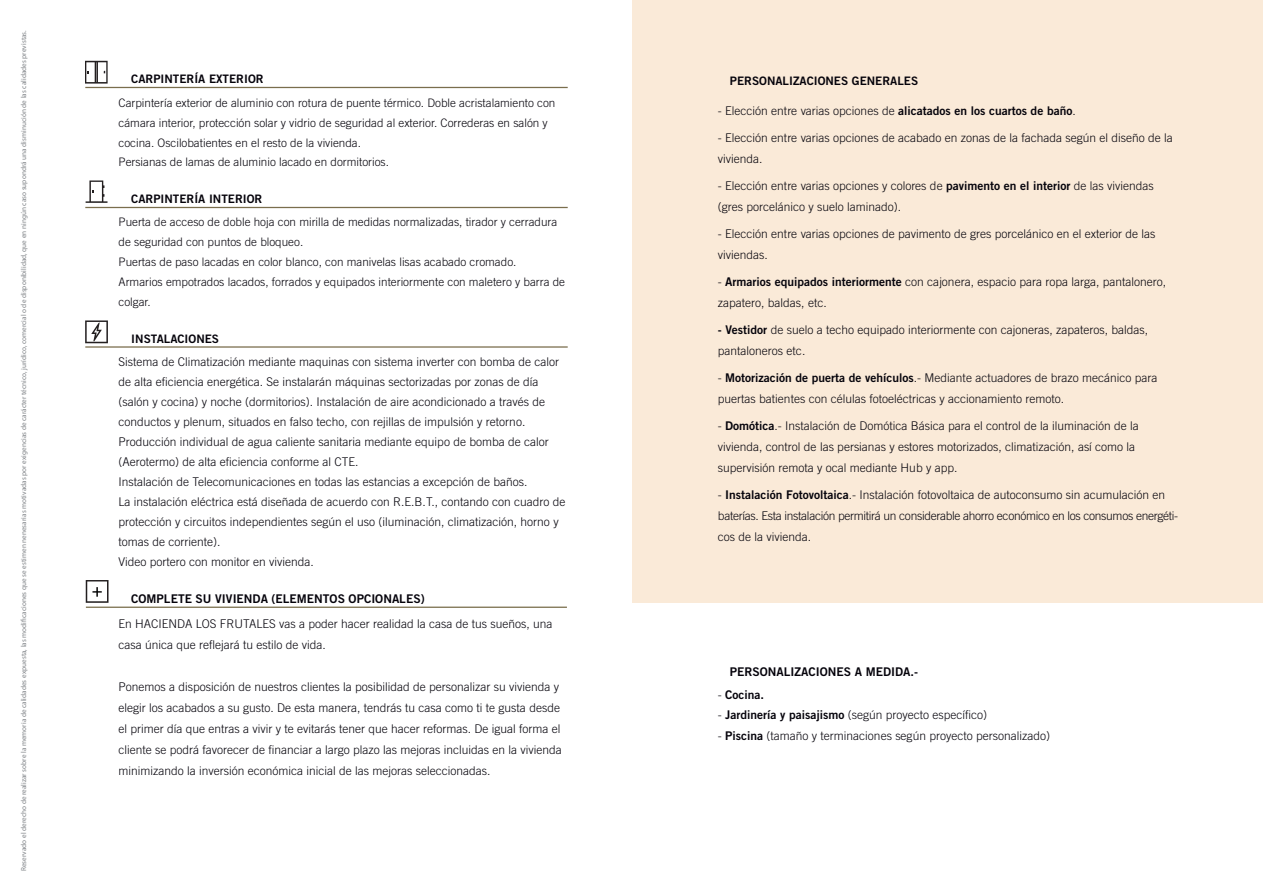
<style>
.page{position:relative;width:1263px;height:893px;background:#fff}
.page>*{position:absolute;margin:0;border:0;box-sizing:border-box;transform-origin:0 0}
.t1{font:300 12px/21px "Trade Gothic";color:#05030b}
.t2{font:300 12px/21px "Trade Gothic";letter-spacing:-.025em;color:#05030b}
.t3{font:12px "Trade Gothic Bold Two";color:#05030b}
.t4{font:300 11.7px/20px "Trade Gothic";color:#05030b}
.t5{font:11.7px "Trade Gothic Bold Two";color:#05030b}
.t6{font:7.2px "Myriad Pro";letter-spacing:.005em;color:#7d8185}
.s1{font-family:"Trade Gothic Bold Two";font-weight:400}
.s2{font-family:"Trade Gothic";font-weight:300}
</style>
<div class="page">
<div style="left:632px;top:1px;width:631px;height:602px;background:#faead8"></div>
<hr style="left:85px;top:87px;width:483px;height:1px;background:#7a6e4d">
<hr style="left:85px;top:207px;width:483px;height:1px;background:#7a6e4d">
<hr style="left:85px;top:346px;width:483px;height:2px;background:#7a6e4d">
<hr style="left:86px;top:607px;width:481px;height:1px;background:#7a6e4d">
<svg style="left:85px;top:61px;width:23px;height:23px"></svg>
<svg style="left:86px;top:180px;width:21px;height:23px"></svg>
<svg style="left:85px;top:320px;width:23px;height:23px"></svg>
<svg style="left:86px;top:580px;width:23px;height:23px"></svg>
<p class="t6" style="left:19px;top:871px;width:842px;rotate:-90deg">Reservado el derecho de realizar sobre la memoria de calidades expuesta, las modi caciones que se estimen nenesarias motivadas por exigencias de carácter técnico, jurídico, comercial o de disponibilidad, que en ningún caso supondrá una disminución de las calidades previstas.</p>
<p class="t5" style="left:131px;top:72px;width:134px">CARPINTERÍA EXTERIOR</p>
<p class="t4" style="left:119px;top:92px;width:438px">Carpintería exterior de aluminio con rotura de puente térmico. Doble acristalamiento con cámara interior, protección solar y vidrio de seguridad al exterior. Correderas en salón y cocina. Oscilobatientes en el resto de la vivienda.<br>Persianas de lamas de aluminio lacado en dormitorios.</p>
<p class="t5" style="left:131px;top:192px;width:132px">CARPINTERÍA INTERIOR</p>
<p class="t4" style="left:119px;top:212px;width:448px">Puerta de acceso de doble hoja con mirilla de medidas normalizadas, tirador y cerradura de seguridad con puntos de bloqueo.<br>Puertas de paso lacadas en color blanco, con manivelas lisas acabado cromado.<br>Armarios empotrados lacados, forrados y equipados interiormente con maletero y barra de colgar.</p>
<p class="t5" style="left:131px;top:331px;width:89px">INSTALACIONES</p>
<p class="t1" style="left:119px;top:352px;width:449px;line-height:20px">Sistema de Climatización mediante maquinas con sistema inverter con bomba de calor de alta eficiencia energética. Se instalarán máquinas sectorizadas por zonas de día (salón y cocina) y noche (dormitorios). Instalación de aire acondicionado a través de conductos y plenum, situados en falso techo, con rejillas de impulsión y retorno.<br>Producción individual de agua caliente sanitaria mediante equipo de bomba de calor (Aerotermo) de alta eficiencia conforme al CTE.<br>Instalación de Telecomunicaciones en todas las estancias a excepción de baños.<br>La instalación eléctrica está diseñada de acuerdo con R.E.B.T., contando con cuadro de protección y circuitos independientes según el uso (iluminación, climatización, horno y tomas de corriente).<br>Video portero con monitor en vivienda.</p>
<p class="t3" style="left:131px;top:591px;width:295px">COMPLETE SU VIVIENDA (ELEMENTOS OPCIONALES)</p>
<p class="t1" style="left:119px;top:613px;width:435px">En HACIENDA LOS FRUTALES vas a poder hacer realidad la casa de tus sueños, una casa única que reflejará tu estilo de vida.</p>
<p class="t1" style="left:119px;top:676px;width:445px">Ponemos a disposición de nuestros clientes la posibilidad de personalizar su vivienda y elegir los acabados a su gusto. De esta manera, tendrás tu casa como ti te gusta desde el primer día que entras a vivir y te evitarás tener que hacer reformas. De igual forma el cliente se podrá favorecer de financiar a largo plazo las mejoras incluidas en la vivienda minimizando la inversión económica inicial de las mejoras seleccionadas.</p>
<p class="t5" style="left:730px;top:73px;width:190px">PERSONALIZACIONES GENERALES</p>
<p class="t1" style="left:718px;top:100px;width:359px">- Elección entre varias opciones de <span class="s1">alicatados en los cuartos de baño</span>.</p>
<p class="t1" style="left:718px;top:127px;width:456px">- Elección entre varias opciones de acabado en zonas de la fachada según el diseño de la vivienda.</p>
<p class="t1" style="left:718px;top:175px;width:437px">- Elección entre varias opciones y colores de <span class="s1">pavimento en el interior</span> de las viviendas (gres porcelánico y suelo laminado).</p>
<p class="t1" style="left:718px;top:223px;width:439px">- Elección entre varias opciones de pavimento de gres porcelánico en el exterior de las viviendas.</p>
<p class="t1" style="left:718px;top:271px;width:450px">- <span class="s1">Armarios equipados interiormente</span> con cajonera, espacio para ropa larga, pantalonero, zapatero, baldas, etc.</p>
<p class="t1" style="left:718px;top:319px;width:432px"><span class="s1">- Vestidor</span> de suelo a techo equipado interiormente con cajoneras, zapateros, baldas, pantaloneros etc.</p>
<p class="t1" style="left:718px;top:367px;width:441px">- <span class="s1">Motorización de puerta de vehículos</span>.- Mediante actuadores de brazo mecánico para puertas batientes con células fotoeléctricas y accionamiento remoto.</p>
<p class="t1" style="left:718px;top:415px;width:422px">- <span class="s1">Domótica</span>.- Instalación de Domótica Básica para el control de la iluminación de la vivienda, control de las persianas y estores motorizados, climatización, así como la supervisión remota y ocal mediante Hub y app.</p>
<p class="t2" style="left:718px;top:484px;width:462px">- <span class="s1">Instalación Fotovoltaica</span>.- Instalación fotovoltaica de autoconsumo sin acumulación en baterías. Esta instalación permitirá un considerable ahorro económico en los consumos energéti&shy;cos de la vivienda.</p>
<p class="t3" style="left:730px;top:664px;width:190px">PERSONALIZACIONES A MEDIDA.-</p>
<p class="t3" style="left:718px;top:687px;width:48px"><span class="s2">-</span> Cocina.</p>
<p class="t1" style="left:718px;top:704px;width:271px">- <span class="s1">Jardinería y paisajismo</span> (según proyecto específico)</p>
<p class="t1" style="left:718px;top:725px;width:334px">- <span class="s1">Piscina</span> (tamaño y terminaciones según proyecto personalizado)</p>
</div>
